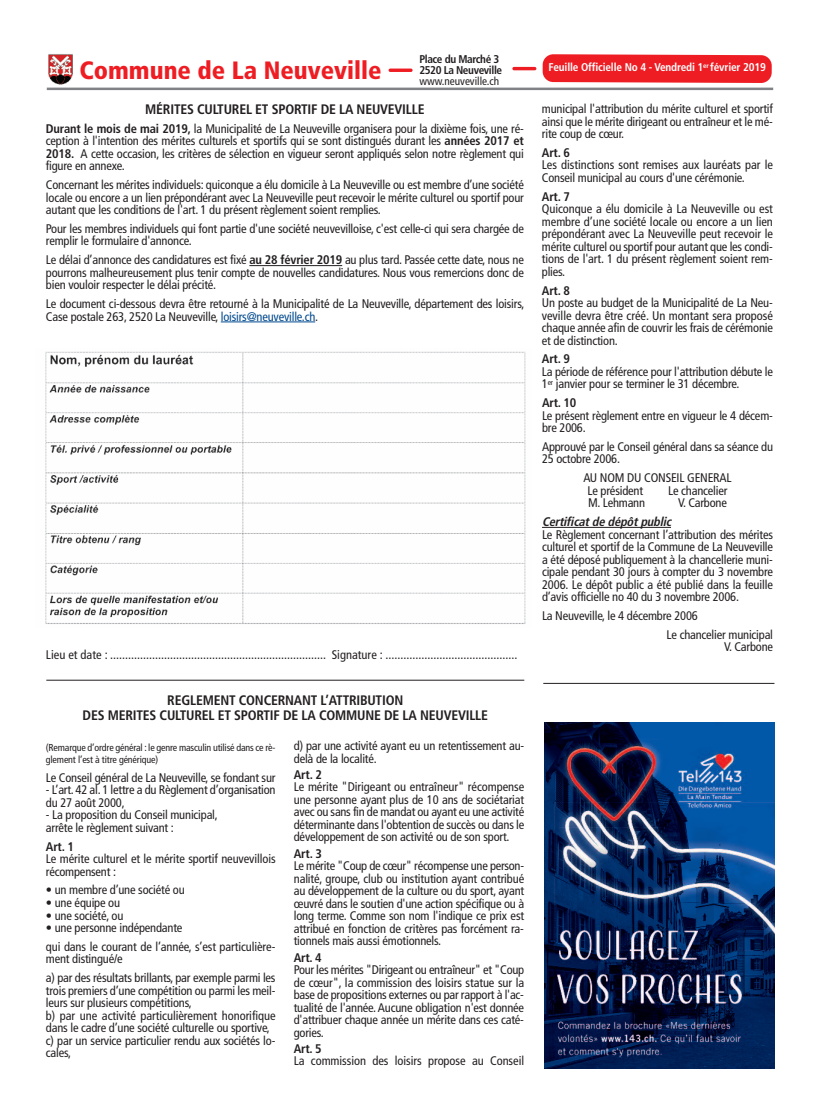
<style>
.page{position:relative;width:815px;height:1117px;background:#fff}
.page>*{position:absolute;margin:0;border:0;box-sizing:border-box;transform-origin:0 0}
.t1{font:900 condensed 25px "Frutiger";color:#ee1d23}
.t2{font:700 condensed 13.75px/15px "Frutiger";letter-spacing:-.015em;color:#231f20;text-align:center}
.t3{font:condensed 12.5px/12.5px "Frutiger";letter-spacing:-.015em;color:#231f20}
.t4{font:700 condensed 12.5px "Frutiger";letter-spacing:-.015em;color:#231f20}
.t5{font:italic 700 condensed 12.5px "Frutiger";color:#231f20}
.t6{font:700 condensed 11.25px "Frutiger";letter-spacing:-.015em;color:#fff}
.t7{font:700 condensed 11.25px/11.2px "Frutiger";letter-spacing:-.035em;color:#231f20}
.t8{font:condensed 11.25px "Frutiger";color:#231f20}
.t9{font:condensed 10px/12.5px "Frutiger";letter-spacing:-.015em;color:#231f20}
.s1{font-weight:700}
.s2{color:#01498e}
</style>
<div class="page">
<hr style="left:512px;top:67px;width:24px;height:3px;background:#ee1d23;border-radius:2px">
<svg style="left:543px;top:54px;width:229px;height:29px;background:#ee292f"></svg>
<hr style="left:47px;top:88px;width:726px;height:2px;background:#808285">
<svg style="left:389px;top:68px;width:24px;height:4px"></svg>
<hr style="left:249px;top:265px;width:93px;height:1px;background:#231f20">
<hr style="left:221px;top:321px;width:94px;height:1px;background:#01498e">
<img style="left:45px;top:351px;width:481px;height:273px">
<hr style="left:46px;top:679px;width:478px;height:1px;background:#231f20">
<hr style="left:542px;top:527px;width:129px;height:1px;background:#231f20">
<hr style="left:543px;top:683px;width:231px;height:1px;background:#231f20">
<img style="left:544px;top:722px;width:230px;height:346px">
<img style="left:48px;top:54px;width:25px;height:31px">
<h1 class="t1" style="left:79px;top:61px;width:303px">Commune de La Neuveville</h1>
<p class="t7" style="left:419px;top:54px;width:84px">Place du Marché 3<br>2520 La Neuveville</p>
<p class="t8" style="left:419px;top:77px;width:81px">www.neuveville.ch</p>
<p class="t2" style="left:145px;top:103px;width:281px">MÉRITES CULTUREL ET SPORTIF DE LA NEUVEVILLE</p>
<p class="t3" style="left:46px;top:123px;width:479px;text-align:justify"><span class="s1">Durant le mois de mai 2019,</span> la Municipalité de La Neuveville organisera pour la dixième fois, une ré&shy;ception à l'intention des mérites culturels et sportifs qui se sont distingués durant les <span class="s1">années 2017 et 2018.</span> A cette occasion, les critères de sélection en vigueur seront appliqués selon notre règlement qui figure en annexe.</p>
<p class="t3" style="left:46px;top:179px;width:479px;text-align:justify">Concernant les mérites individuels: quiconque a élu domicile à La Neuveville ou est membre d’une société locale ou encore a un lien prépondérant avec La Neuveville peut recevoir le mérite culturel ou sportif pour autant que les conditions de l'art. 1 du présent règlement soient remplies.</p>
<p class="t3" style="left:46px;top:223px;width:479px">Pour les membres individuels qui font partie d'une société neuvevilloise, c'est celle-ci qui sera chargée de remplir le formulaire d'annonce.</p>
<p class="t3" style="left:46px;top:254px;width:479px;text-align:justify">Le délai d’annonce des candidatures est fixé <span class="s1">au 28 février 2019</span> au plus tard. Passée cette date, nous ne pourrons malheureusement plus tenir compte de nouvelles candidatures. Nous vous remercions donc de bien vouloir respecter le délai précité.</p>
<p class="t3" style="left:46px;top:298px;width:480px">Le document ci-dessous devra être retourné à la Municipalité de La Neuveville, département des loisirs,<br>Case postale 263, 2520 La Neuveville, <span class="s2">loisirs@neuveville.ch</span>.</p>
<p class="t3" style="left:46px;top:649px;width:473px">Lieu et date : ........................................................................ Signature : ............................................</p>
<p class="t2" style="left:83px;top:693px;width:407px">REGLEMENT CONCERNANT L’ATTRIBUTION<br>DES MERITES CULTUREL ET SPORTIF DE LA COMMUNE DE LA NEUVEVILLE</p>
<p class="t9" style="left:46px;top:741px;width:231px">(Remarque d’ordre général : le genre masculin utilisé dans ce rè&shy;glement l’est à titre générique)</p>
<p class="t3" style="left:46px;top:772px;width:231px">Le Conseil général de La Neuveville, se fondant sur</p>
<p class="t3" style="left:46px;top:784px;width:231px">- L’art. 42 al. 1 lettre a du Règlement d’organisation du 27 août 2000,</p>
<p class="t3" style="left:46px;top:809px;width:173px">- La proposition du Conseil municipal, arrête le règlement suivant :</p>
<p class="t4" style="left:46px;top:841px;width:30px">Art. 1</p>
<p class="t3" style="left:46px;top:853px;width:231px">Le mérite culturel et le mérite sportif neuvevillois récompensent :</p>
<p class="t3" style="left:46px;top:884px;width:140px">• un membre d’une société ou</p>
<p class="t3" style="left:46px;top:897px;width:76px">• une équipe ou</p>
<p class="t3" style="left:46px;top:909px;width:79px">• une société, ou</p>
<p class="t3" style="left:46px;top:919px;width:231px;line-height:18.8px">• une personne indépendante<br>qui dans le courant de l’année, s’est particulière-</p>
<p class="t3" style="left:46px;top:950px;width:231px;line-height:18.8px">ment distingué/e<br>a) par des résultats brillants, par exemple parmi les</p>
<p class="t3" style="left:46px;top:984px;width:231px">trois premiers d’une compétition ou parmi les meil&shy;leurs sur plusieurs compétitions,<br>b) par une activité particulièrement honorifique dans le cadre d’une société culturelle ou sportive, c) par un service particulier rendu aux sociétés lo&shy;cales,</p>
<p class="t3" style="left:294px;top:740px;width:232px">d) par une activité ayant eu un retentissement au&shy;delà de la localité.</p>
<p class="t4" style="left:294px;top:769px;width:30px">Art. 2</p>
<p class="t3" style="left:294px;top:781px;width:232px;text-align:justify">Le mérite "Dirigeant ou entraîneur" récompense une personne ayant plus de 10 ans de sociétariat avec ou sans fin de mandat ou ayant eu une activité déterminante dans l'obtention de succès ou dans le développement de son activité ou de son sport.</p>
<p class="t4" style="left:294px;top:848px;width:30px">Art. 3</p>
<p class="t3" style="left:294px;top:860px;width:232px;text-align:justify">Le mérite "Coup de cœur" récompense une person&shy;nalité, groupe, club ou institution ayant contribué au développement de la culture ou du sport, ayant œuvré dans le soutien d'une action spécifique ou à long terme. Comme son nom l'indique ce prix est attribué en fonction de critères pas forcément ra&shy;tionnels mais aussi émotionnels.</p>
<p class="t4" style="left:294px;top:951px;width:30px">Art. 4</p>
<p class="t3" style="left:294px;top:964px;width:232px;text-align:justify">Pour les mérites "Dirigeant ou entraîneur" et "Coup de cœur", la commission des loisirs statue sur la base de propositions externes ou par rapport à l'ac&shy;tualité de l'année. Aucune obligation n'est donnée d'attribuer chaque année un mérite dans ces caté&shy;gories.</p>
<p class="t4" style="left:294px;top:1043px;width:30px">Art. 5</p>
<p class="t3" style="left:294px;top:1055px;width:232px">La commission des loisirs propose au Conseil</p>
<p class="t6" style="left:549px;top:63px;width:219px">Feuille Officielle No 4 - Vendredi 1<sup>er</sup> février 2019</p>
<p class="t3" style="left:542px;top:104px;width:233px;text-align:justify">municipal l'attribution du mérite culturel et sportif ainsi que le mérite dirigeant ou entraîneur et le mé&shy;rite coup de cœur.</p>
<p class="t4" style="left:542px;top:147px;width:30px">Art. 6</p>
<p class="t3" style="left:542px;top:160px;width:233px">Les distinctions sont remises aux lauréats par le<br>Conseil municipal au cours d'une cérémonie.</p>
<p class="t4" style="left:542px;top:191px;width:30px">Art. 7</p>
<p class="t3" style="left:542px;top:204px;width:233px;text-align:justify">Quiconque a élu domicile à La Neuveville ou est membre d’une société locale ou encore a un lien prépondérant avec La Neuveville peut recevoir le mérite culturel ou sportif pour autant que les condi&shy;tions de l'art. 1 du présent règlement soient rem&shy;plies.</p>
<p class="t4" style="left:542px;top:285px;width:30px">Art. 8</p>
<p class="t3" style="left:542px;top:297px;width:233px;text-align:justify">Un poste au budget de la Municipalité de La Neu&shy;veville devra être créé. Un montant sera proposé chaque année afin de couvrir les frais de cérémonie et de distinction.</p>
<p class="t4" style="left:542px;top:354px;width:30px">Art. 9</p>
<p class="t3" style="left:542px;top:366px;width:233px">La période de référence pour l'attribution débute le<br>1<sup>er</sup> janvier pour se terminer le 31 décembre.</p>
<p class="t4" style="left:542px;top:397px;width:36px">Art. 10</p>
<p class="t3" style="left:542px;top:410px;width:232px">Le présent règlement entre en vigueur le 4 décem&shy;bre 2006.</p>
<p class="t3" style="left:542px;top:441px;width:233px">Approuvé par le Conseil général dans sa séance du<br>25 octobre 2006.</p>
<p class="t3" style="left:588px;top:472px;width:146px;text-indent:-4px">AU NOM DU CONSEIL GENERAL<br>Le président</p>
<p class="t3" style="left:668px;top:485px;width:61px">Le chancelier</p>
<p class="t3" style="left:588px;top:497px;width:59px">M. Lehmann</p>
<p class="t3" style="left:678px;top:497px;width:50px">V. Carbone</p>
<p class="t5" style="left:542px;top:516px;width:133px">Certificat de dépôt public</p>
<p class="t3" style="left:542px;top:529px;width:233px;text-align:justify">Le Règlement concernant l’attribution des mérites culturel et sportif de la Commune de La Neuveville a été déposé publiquement à la chancellerie muni&shy;cipale pendant 30 jours à compter du 3 novembre 2006. Le dépôt public a été publié dans la feuille d’avis officielle no 40 du 3 novembre 2006.</p>
<p class="t3" style="left:667px;top:607px;width:108px;line-height:18.8px;text-indent:-125px">La Neuveville, le 4 décembre 2006<br>Le chancelier municipal</p>
<p class="t3" style="left:724px;top:641px;width:50px">V. Carbone</p>
</div>
